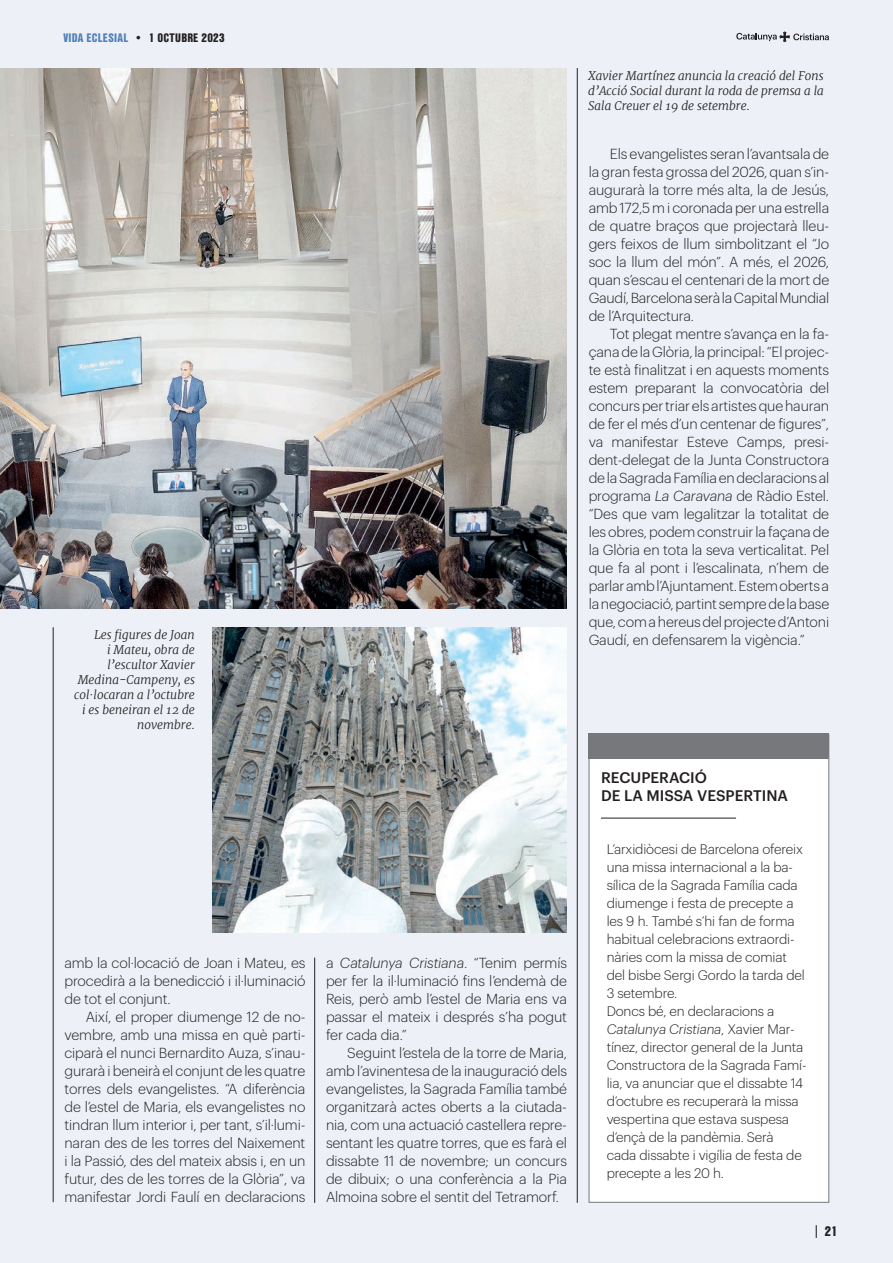
<style>
.page{position:relative;width:893px;height:1263px;background:#edf1f7}
.page>*{position:absolute;margin:0;border:0;box-sizing:border-box;transform-origin:0 0}
.t1{font:500 15px "Graphik";color:#231f20}
.TEXTO_PPAL_CAT_V_E{font:300 14.25px/18px "Graphik";letter-spacing:-.01em;color:#231f20;text-align:justify}
.TEXTO_PPAL_CAT_V_E-2{font:300 13.5px/18px "Graphik";letter-spacing:-.01em;color:#231f20}
.t2{font:900 13.5px "Nimbus San Con LOT";color:#231f20}
.PEU_FOTO{font:italic 300 12px/15px "Merriweather";color:#231f20;text-align:justify}
.t3{font:900 12px "Nimbus San Con LOT";letter-spacing:.025em;color:#231f20}
.s1{color:#5181b8}
.s2{font-style:italic}
</style>
<div class="page">
<img style="left:213px;top:627px;width:354px;height:306px">
<img style="left:0;top:68px;width:567px;height:540px">
<div style="left:589px;top:734px;width:240px;height:469px;background:#fff;border:1px solid #76787b"></div>
<div style="left:588px;top:733px;width:241px;height:26px;background:#76787b"></div>
<hr style="left:601px;top:818px;width:135px;height:1px;background:#231f20">
<hr style="left:577px;top:68px;width:1px;height:1135px;background:#231f20">
<hr style="left:314px;top:957px;width:1px;height:246px;background:#231f20">
<hr style="left:53px;top:627px;width:1px;height:575px;background:#231f20">
<svg style="left:816px;top:1225px;width:1px;height:13px"></svg>
<svg style="left:736px;top:31px;width:93px;height:11px"></svg>
<p class="t3" style="left:63px;top:28px;width:163px"><span class="s1">VIDA ECLESIAL</span> • 1 OCTUBRE 2023</p>
<p class="PEU_FOTO" style="left:74px;top:627px;width:122px;text-align:right">Les figures de Joan<br>i Mateu, obra de l’escultor Xavier<br>Medina-Campeny, es col·locaran a l’octubre i es beneiran el 12 de novembre.</p>
<p class="TEXTO_PPAL_CAT_V_E" style="left:64px;top:953px;width:242px">amb la col·locació de Joan i Mateu, es procedirà a la benedicció i il·luminació de tot el conjunt.</p>
<p class="TEXTO_PPAL_CAT_V_E" style="left:64px;top:1007px;width:242px;text-indent:21px">Així, el proper diumenge 12 de no&shy;vembre, amb una missa en què parti&shy;ciparà el nunci Bernardito Auza, s’inau&shy;gurarà i beneirà el conjunt de les quatre torres dels evangelistes. “A diferència de l’estel de Maria, els evangelistes no tindran llum interior i, per tant, s’il·lumi&shy;naran des de les torres del Naixement i la Passió, des del mateix absis i, en un futur, des de les torres de la Glòria”, va manifestar Jordi Faulí en declaracions</p>
<p class="PEU_FOTO" style="left:588px;top:68px;width:237px">Xavier Martínez anuncia la creació del Fons d’Acció Social durant la roda de premsa a la Sala Creuer el 19 de setembre.</p>
<p class="TEXTO_PPAL_CAT_V_E" style="left:589px;top:144px;width:242px;text-indent:21px">Els evangelistes seran l’avantsala de la gran festa grossa del 2026, quan s’in&shy;augurarà la torre més alta, la de Jesús, amb 172,5 m i coronada per una estrella de quatre braços que projectarà lleu&shy;gers feixos de llum simbolitzant el “Jo soc la llum del món”. A més, el 2026, quan s’escau el centenari de la mort de Gaudí, Barcelona serà la Capital Mundial de l’Arquitectura.</p>
<p class="TEXTO_PPAL_CAT_V_E" style="left:589px;top:324px;width:242px;text-indent:21px">Tot plegat mentre s’avança en la fa&shy;çana de la Glòria, la principal: “El projec&shy;te està finalitzat i en aquests moments estem preparant la convocatòria del concurs per triar els artistes que hauran de fer el més d’un centenar de figures”, va manifestar Esteve Camps, presi&shy;dent-delegat de la Junta Constructora de la Sagrada Família en declaracions al programa <span class="s2">La Caravana</span> de Ràdio Estel. “Des que vam legalitzar la totalitat de les obres, podem construir la façana de la Glòria en tota la seva verticalitat. Pel que fa al pont i l’escalinata, n’hem de parlar amb l’Ajuntament. Estem oberts a la negociació, partint sempre de la base que, com a hereus del projecte d’Antoni Gaudí, en defensarem la vigència.”</p>
<p class="TEXTO_PPAL_CAT_V_E" style="left:326px;top:953px;width:242px">a <span class="s2">Catalunya Cristiana</span>. “Tenim permís per fer la il·luminació fins l’endemà de Reis, però amb l’estel de Maria ens va passar el mateix i després s’ha pogut fer cada dia.”</p>
<p class="TEXTO_PPAL_CAT_V_E" style="left:326px;top:1043px;width:242px;text-indent:21px">Seguint l’estela de la torre de Maria, amb l’avinentesa de la inauguració dels evangelistes, la Sagrada Família també organitzarà actes oberts a la ciutada&shy;nia, com una actuació castellera repre&shy;sentant les quatre torres, que es farà el dissabte 11 de novembre; un concurs de dibuix; o una conferència a la Pia Almoina sobre el sentit del Tetramorf.</p>
<p class="t1" style="left:601px;top:766px;width:107px">RECUPERACIÓ</p>
<p class="t1" style="left:601px;top:784px;width:189px">DE LA MISSA VESPERTINA</p>
<p class="TEXTO_PPAL_CAT_V_E-2" style="left:607px;top:839px;width:200px">L’arxidiòcesi de Barcelona ofereix una missa internacional a la ba&shy;sílica de la Sagrada Família cada diumenge i festa de precepte a les 9 h. També s’hi fan de forma habitual celebracions extraordi&shy;nàries com la missa de comiat del bisbe Sergi Gordo la tarda del<br>3 setembre.</p>
<p class="TEXTO_PPAL_CAT_V_E-2" style="left:607px;top:1001px;width:201px">Doncs bé, en declaracions a<br><span class="s2">Catalunya Cristiana</span>, Xavier Mar&shy;tínez, director general de la Junta<br>Constructora de la Sagrada Famí&shy;lia, va anunciar que el dissabte 14 d’octubre es recuperarà la missa vespertina que estava suspesa d’ençà de la pandèmia. Serà cada dissabte i vigília de festa de precepte a les 20 h.</p>
<p class="t2" style="left:825px;top:1221px;width:14px">21</p>
</div>
